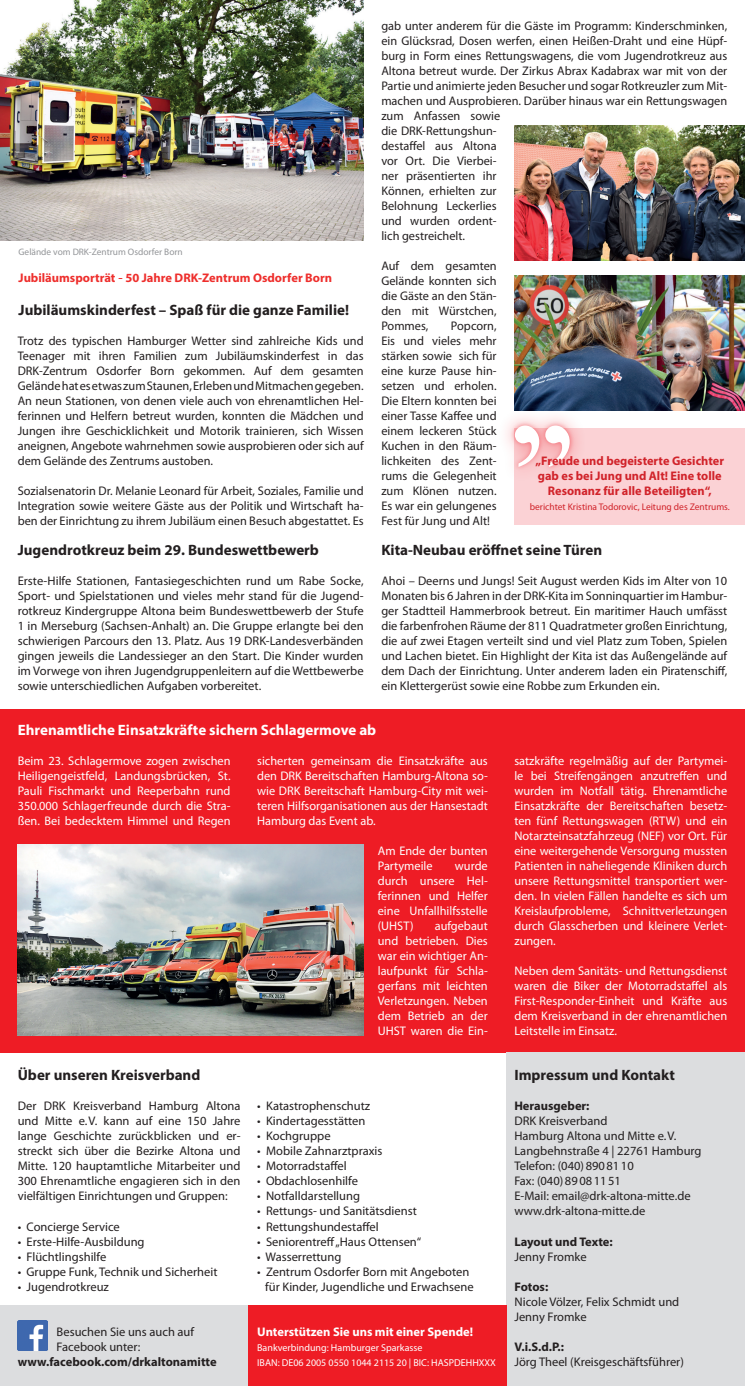
<style>
.page{position:relative;width:745px;height:1386px;background:#fff}
.page>*{position:absolute;margin:0;border:0;box-sizing:border-box;transform-origin:0 0}
.t1{font:700 15px "Myriad Pro";color:#231f20}
.t2{font:700 15px "Myriad Pro";color:#fff}
.t3{font:12.5px/15px "Myriad Pro";color:#231f20;text-align:justify}
.t4{font:12.5px/15px "Myriad Pro";color:#fff;text-align:justify}
.t5{font:700 12.5px/15px "Myriad Pro";color:#d1232a;text-align:center}
.t6{font:700 12.5px "Myriad Pro";color:#231f20}
.t7{font:700 12.5px "Myriad Pro";color:#ee2e2c}
.t8{font:700 12.5px "Myriad Pro";color:#fff}
.t9{font:10px/15px "Myriad Pro";color:#fff}
.t10{font:9.62px "Myriad Pro";color:#d1232a}
.t11{font:9.38px "Myriad Pro";color:#939598}
.s1{font-family:"Helvetica Neue LT Std";font-weight:400}
</style>
<div class="page">
<div style="left:0;top:709px;width:744px;height:343px;background:#ee1c25"></div>
<div style="left:506px;top:1052px;width:238px;height:333px;background:#dcdddf"></div>
<div style="left:0;top:1305px;width:248px;height:80px;background:#dcdddf"></div>
<img style="left:0;top:0;width:363px;height:240px">
<img style="left:18px;top:1320px;width:30px;height:30px">
<div style="left:248px;top:1305px;width:258px;height:80px;background:#ee1c25"></div>
<img style="left:514px;top:275px;width:230px;height:135px">
<div style="left:514px;top:428px;width:230px;height:97px;background:#fbd2d5"></div>
<div style="left:497px;top:408px;width:90px;height:75px;background:#ee1c27;opacity:.46"></div>
<div style="left:510px;top:421px;width:33px;height:50px;background:#ee1c27;opacity:.4"></div>
<svg style="left:514px;top:425px;width:25px;height:42px"></svg>
<div style="left:540px;top:421px;width:34px;height:50px;background:#ee1c27;opacity:.4"></div>
<svg style="left:545px;top:425px;width:24px;height:42px"></svg>
<img style="left:514px;top:125px;width:230px;height:135px">
<img style="left:18px;top:844px;width:345px;height:191px">
<p class="t11" style="left:19px;top:247px;width:166px">Gelände vom DRK-Zentrum Osdorfer Born</p>
<p class="t7" style="left:19px;top:270px;width:315px">Jubiläumsporträt <span class="s1">-</span> 50 Jahre DRK-Zentrum Osdorfer Born</p>
<p class="t1" style="left:19px;top:300px;width:332px">Jubiläumskinderfest – Spaß für die ganze Familie!</p>
<p class="t3" style="left:18px;top:334px;width:347px">Trotz des typischen Hamburger Wetter sind zahlreiche Kids und Teenager mit ihren Familien zum Jubiläumskinderfest in das DRK-Zentrum Osdorfer Born gekommen. Auf dem gesamten Gelände hat es etwas zum Staunen, Erleben und Mitmachen gegeben.<br>An neun Stationen, von denen viele auch von ehrenamtlichen Hel&shy;ferinnen und Helfern betreut wurden, konnten die Mädchen und Jungen ihre Geschicklichkeit und Motorik trainieren, sich Wissen aneignen, Angebote wahrnehmen sowie ausprobieren oder sich auf dem Gelände des Zentrums austoben.</p>
<p class="t3" style="left:18px;top:484px;width:347px">Sozialsenatorin Dr. Melanie Leonard für Arbeit, Soziales, Familie und Integration sowie weitere Gäste aus der Politik und Wirtschaft ha&shy;ben der Einrichtung zu ihrem Jubiläum einen Besuch abgestattet. Es</p>
<p class="t1" style="left:18px;top:540px;width:302px">Jugendrotkreuz beim 29. Bundeswettbewerb</p>
<p class="t3" style="left:18px;top:574px;width:347px">Erste-Hilfe Stationen, Fantasiegeschichten rund um Rabe Socke, Sport- und Spielstationen und vieles mehr stand für die Jugend&shy;rotkreuz Kindergruppe Altona beim Bundeswettbewerb der Stufe 1 in Merseburg (Sachsen-Anhalt) an. Die Gruppe erlangte bei den schwierigen Parcours den 13. Platz. Aus 19 DRK-Landesverbänden gingen jeweils die Landessieger an den Start. Die Kinder wurden im Vorwege von ihren Jugendgruppenleitern auf die Wettbewerbe sowie unterschiedlichen Aufgaben vorbereitet.</p>
<p class="t3" style="left:381px;top:19px;width:347px">gab unter anderem für die Gäste im Programm: Kinderschminken, ein Glücksrad, Dosen werfen, einen Heißen-Draht und eine Hüpf&shy;burg in Form eines Rettungswagens, die vom Jugendrotkreuz aus Altona betreut wurde. Der Zirkus Abrax Kadabrax war mit von der Partie und animierte jeden Besucher und sogar Rotkreuzler zum Mit&shy;machen und Ausprobieren. Darüber hinaus war ein Rettungswagen zum Anfassen sowie</p>
<p class="t3" style="left:381px;top:124px;width:117px">die DRK-Rettungshun&shy;destaffel aus Altona vor Ort. Die Vierbei&shy;ner präsentierten ihr Können, erhielten zur Belohnung Leckerlies und wurden ordent&shy;lich gestreichelt.</p>
<p class="t3" style="left:381px;top:259px;width:117px">Auf dem gesamten Gelände konnten sich die Gäste an den Stän&shy;den mit Würstchen, Pommes,</p>
<p class="t3" style="left:381px;top:319px;width:117px;text-indent:70px">Popcorn, Eis und vieles mehr stärken sowie sich für eine kurze Pause hin&shy;setzen und erholen.<br>Die Eltern konnten bei einer Tasse Kaffee und einem leckeren Stück Kuchen in den Räum&shy;lichkeiten des Zent&shy;rums die Gelegenheit zum Klönen nutzen.<br>Es war ein gelungenes Fest für Jung und Alt!</p>
<p class="t5" style="left:535px;top:453px;width:190px">„Freude und begeisterte Gesichter gab es bei Jung und Alt! Eine tolle<br>Resonanz für alle Beteiligten“,</p>
<p class="t10" style="left:529px;top:502px;width:201px">berichtet Kristina Todorovic, Leitung des Zentrums.</p>
<p class="t1" style="left:381px;top:540px;width:222px">Kita-Neubau eröffnet seine Türen</p>
<p class="t3" style="left:381px;top:574px;width:347px">Ahoi – Deerns und Jungs! Seit August werden Kids im Alter von 10<br>Monaten bis 6 Jahren in der DRK-Kita im Sonninquartier im Hambur&shy;ger Stadtteil Hammerbrook betreut. Ein maritimer Hauch umfässt die farbenfrohen Räume der 811 Quadratmeter großen Einrichtung, die auf zwei Etagen verteilt sind und viel Platz zum Toben, Spielen und Lachen bietet. Ein Highlight der Kita ist das Außengelände auf dem Dach der Einrichtung. Unter anderem laden ein Piratenschiff, ein Klettergerüst sowie eine Robbe zum Erkunden ein.</p>
<p class="t2" style="left:18px;top:720px;width:360px">Ehrenamtliche Einsatzkräfte sichern Schlagermove ab</p>
<p class="t4" style="left:18px;top:754px;width:214px">Beim 23. Schlagermove zogen zwischen Heiligengeistfeld, Landungsbrücken, St.<br>Pauli Fischmarkt und Reeperbahn rund 350.000 Schlagerfreunde durch die Stra&shy;ßen. Bei bedecktem Himmel und Regen</p>
<p class="t4" style="left:257px;top:754px;width:232px">sicherten gemeinsam die Einsatzkräfte aus den DRK Bereitschaften Hamburg-Altona so&shy;wie DRK Bereitschaft Hamburg-City mit wei&shy;teren Hilfsorganisationen aus der Hansestadt Hamburg das Event ab.</p>
<p class="t4" style="left:377px;top:844px;width:111px">Am Ende der bunten<br>Partymeile</p>
<p class="t4" style="left:377px;top:859px;width:111px;text-indent:77px">wurde durch unsere Hel&shy;ferinnen und Helfer eine Unfallhilfsstelle (UHST)</p>
<p class="t4" style="left:377px;top:919px;width:111px;text-indent:57px">aufgebaut und betrieben. Dies war ein wichtiger An&shy;laufpunkt für Schla&shy;gerfans mit leichten Verletzungen. Neben dem Betrieb an der UHST waren die Ein-</p>
<p class="t1" style="left:18px;top:1065px;width:184px">Über unseren Kreisverband</p>
<p class="t3" style="left:18px;top:1099px;width:224px">Der DRK Kreisverband Hamburg Altona und Mitte e.V. kann auf eine 150 Jahre lange Geschichte zurückblicken und er&shy;streckt sich über die Bezirke Altona und Mitte. 120 hauptamtliche Mitarbeiter und 300 Ehrenamtliche engagieren sich in den vielfältigen Einrichtungen und Gruppen:</p>
<p class="t3" style="left:18px;top:1219px;width:104px">• Concierge Service</p>
<p class="t3" style="left:18px;top:1234px;width:128px">• Erste-Hilfe-Ausbildung</p>
<p class="t3" style="left:18px;top:1249px;width:90px">• Flüchtlingshilfe</p>
<p class="t3" style="left:18px;top:1264px;width:201px">• Gruppe Funk, Technik und Sicherheit</p>
<p class="t3" style="left:18px;top:1279px;width:93px">• Jugendrotkreuz</p>
<p class="t3" style="left:57px;top:1324px;width:139px">Besuchen Sie uns auch auf<br>Facebook unter:</p>
<p class="t6" style="left:18px;top:1353px;width:200px">www.facebook.com/drkaltonamitte</p>
<p class="t3" style="left:257px;top:1099px;width:114px">• Katastrophenschutz</p>
<p class="t3" style="left:257px;top:1114px;width:110px">• Kindertagesstätten</p>
<p class="t3" style="left:257px;top:1129px;width:75px">• Kochgruppe</p>
<p class="t3" style="left:257px;top:1144px;width:127px">• Mobile Zahnarztpraxis</p>
<p class="t3" style="left:257px;top:1159px;width:91px">• Motorradstaffel</p>
<p class="t3" style="left:257px;top:1174px;width:102px">• Obdachlosenhilfe</p>
<p class="t3" style="left:257px;top:1189px;width:104px">• Notfalldarstellung</p>
<p class="t3" style="left:257px;top:1204px;width:161px">• Rettungs- und Sanitätsdienst</p>
<p class="t3" style="left:257px;top:1219px;width:123px">• Rettungshundestaffel</p>
<p class="t3" style="left:257px;top:1234px;width:165px">• Seniorentreff „Haus Ottensen“</p>
<p class="t3" style="left:257px;top:1249px;width:86px">• Wasserrettung</p>
<p class="t3" style="left:265px;top:1264px;width:210px;text-indent:-8px">• Zentrum Osdorfer Born mit Angeboten für Kinder, Jugendliche und Erwachsene</p>
<p class="t8" style="left:257px;top:1323px;width:217px">Unterstützen Sie uns mit einer Spende!</p>
<p class="t9" style="left:257px;top:1339px;width:240px">Bankverbindung: Hamburger Sparkasse<br>IBAN: DE06 2005 0550 1044 2115 20 | BIC: HASPDEHHXXX</p>
<p class="t4" style="left:514px;top:754px;width:214px">satzkräfte regelmäßig auf der Partymei&shy;le bei Streifengängen anzutreffen und wurden im Notfall tätig. Ehrenamtliche Einsatzkräfte der Bereitschaften besetz&shy;ten fünf Rettungswagen (RTW) und ein Notarzteinsatzfahrzeug (NEF) vor Ort. Für eine weitergehende Versorgung mussten Patienten in naheliegende Kliniken durch unsere Rettungsmittel transportiert wer&shy;den. In vielen Fällen handelte es sich um Kreislaufprobleme, Schnittverletzungen durch Glasscherben und kleinere Verlet&shy;zungen.</p>
<p class="t4" style="left:514px;top:964px;width:214px">Neben dem Sanitäts- und Rettungsdienst waren die Biker der Motorradstaffel als First-Responder-Einheit und Kräfte aus dem Kreisverband in der ehrenamtlichen Leitstelle im Einsatz.</p>
<p class="t1" style="left:514px;top:1065px;width:162px">Impressum und Kontakt</p>
<p class="t6" style="left:514px;top:1098px;width:77px">Herausgeber:</p>
<p class="t3" style="left:514px;top:1114px;width:188px;text-align:left">DRK Kreisverband<br>Hamburg Altona und Mitte e.V.<br>Langbehnstraße 4 | 22761 Hamburg<br>Telefon: (040)8908110<br>Fax: (040)89081151<br>E-Mail: email@drk-altona-mitte.de www.drk-altona-mitte.de</p>
<p class="t6" style="left:514px;top:1233px;width:100px">Layout und Texte:</p>
<p class="t3" style="left:514px;top:1249px;width:74px">Jenny Fromke</p>
<p class="t6" style="left:514px;top:1278px;width:35px">Fotos:</p>
<p class="t3" style="left:514px;top:1294px;width:166px">Nicole Völzer, Felix Schmidt und<br>Jenny Fromke</p>
<p class="t6" style="left:514px;top:1338px;width:51px">V.i.S.d.P.:</p>
<p class="t3" style="left:514px;top:1354px;width:171px">Jörg Theel (Kreisgeschäftsführer)</p>
</div>
